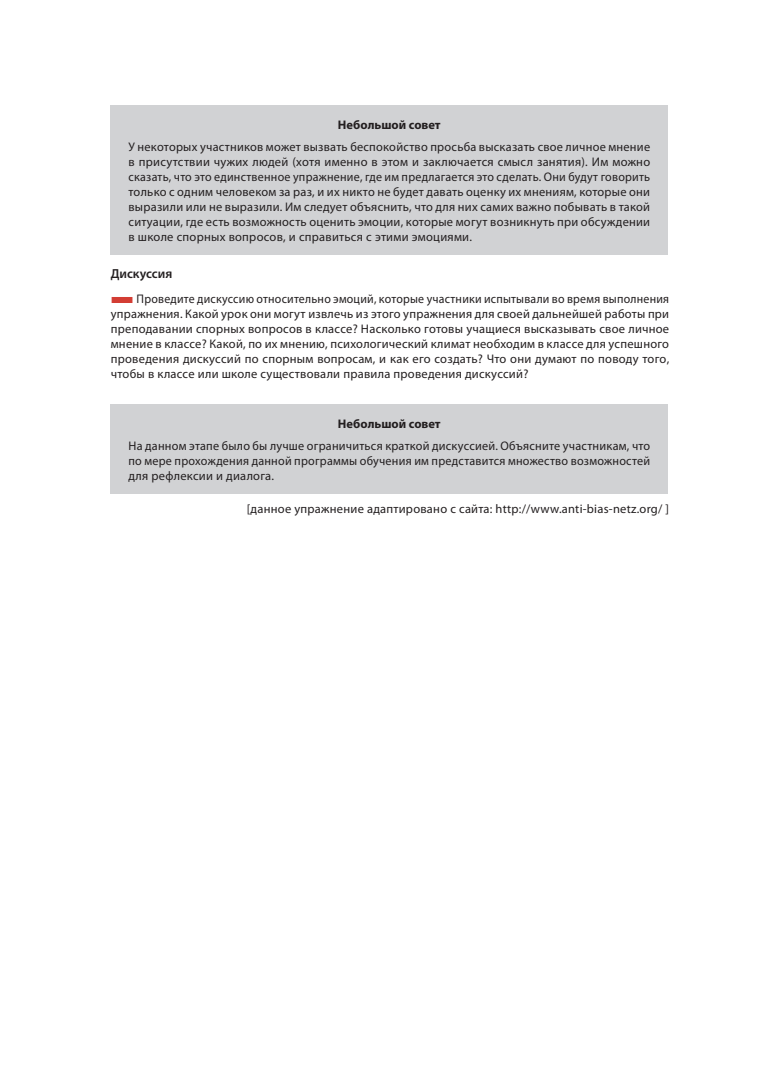
<style>
.page{position:relative;width:780px;height:1088px;background:#fff}
.page>*{position:absolute;margin:0;border:0;box-sizing:border-box;transform-origin:0 0}
.t1{font:600 13.12px "Myriad Pro";color:#231f20}
.t2{font:12.5px/15px "Myriad Pro";letter-spacing:.02em;color:#231f20;text-align:justify}
.t3{font:12.5px/15px "Myriad Pro";letter-spacing:.02em;color:#231f20;text-align:justify;scale:.95 1}
.t4{font:700 12.5px "Myriad Pro";color:#231f20}
.s1{color:#d33d34}
</style>
<div class="page">
<div style="left:111px;top:105px;width:557px;height:150px;background:#d1d2d4"></div>
<div style="left:111px;top:404px;width:557px;height:90px;background:#d1d2d4"></div>
<p class="t4" style="left:338px;top:117px;width:104px">Небольшой совет</p>
<p class="t2" style="left:128px;top:139px;width:523px">У некоторых участников может вызвать беспокойство просьба высказать свое личное мнение в присутствии чужих людей (хотя именно в этом и заключается смысл занятия). Им можно сказать, что это единственное упражнение, где им предлагается это сделать. Они будут говорить только с одним человеком за раз, и их никто не будет давать оценку их мнениям, которые они выразили или не выразили. Им следует объяснить, что для них самих важно побывать в такой ситуации, где есть возможность оценить эмоции, которые могут возникнуть при обсуждении в школе спорных вопросов, и справиться с этими эмоциями.</p>
<p class="t1" style="left:111px;top:266px;width:63px">Дискуссия</p>
<p class="t3" style="left:111px;top:291px;width:589px"><span class="s1">■</span>Проведите дискуссию относительно эмоций, которые участники испытывали во время выполнения упражнения. Какой урок они могут извлечь из этого упражнения для своей дальнейшей работы при преподавании спорных вопросов в классе? Насколько готовы учащиеся высказывать свое личное мнение в классе? Какой, по их мнению, психологический климат необходим в классе для успешного проведения дискуссий по спорным вопросам, и как его создать? Что они думают по поводу того, чтобы в классе или школе существовали правила проведения дискуссий?</p>
<p class="t4" style="left:338px;top:415px;width:104px">Небольшой совет</p>
<p class="t2" style="left:128px;top:438px;width:523px">На данном этапе было бы лучше ограничиться краткой дискуссией. Объясните участникам, что по мере прохождения данной программы обучения им представится множество возможностей для рефлексии и диалога.</p>
<p class="t2" style="left:247px;top:501px;width:424px">[данное упражнение адаптировано с сайта: http://www.anti-bias-netz.org/ ]</p>
</div>
